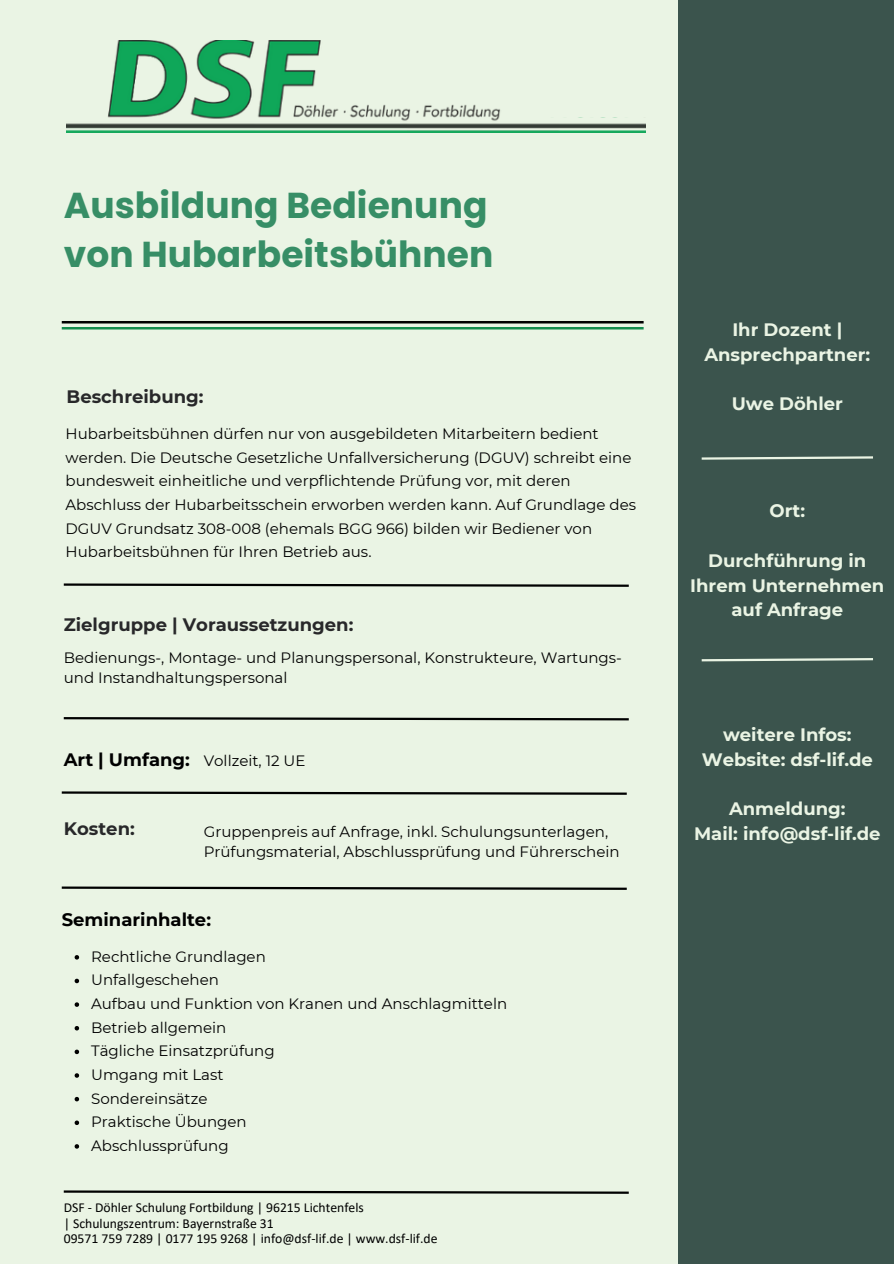
<style>
.page{position:relative;width:894px;height:1264px;background:#fff}
.page>*{position:absolute;margin:0;border:0;box-sizing:border-box;transform-origin:0 0}
.t1{font:700 36px/49.5px "Poppins";color:#378e66}
.t2{font:700 18px/24.8px "Montserrat";color:#eaf4e4;text-align:center}
.t3{font:700 18px "Montserrat";color:#28282a}
.t4{font:700 18px "Montserrat";color:#000}
.t5{font:15px/23.7px "Montserrat";color:#000}
.t6{font:13.65px "Calibri";color:#000}
</style>
<div class="page">
<div style="left:0;top:0;width:893px;height:1263px;background:#eaf4e4"></div>
<svg style="left:63px;top:583px;width:566px;height:4px"></svg>
<hr style="left:62px;top:321px;width:581px;height:2px;background:#000">
<hr style="left:62px;top:327px;width:581px;height:2px;background:#148d4e">
<div style="left:678px;top:0;width:215px;height:1263px;background:#3b544d"></div>
<img style="left:67px;top:40px;width:578px;height:93px">
<div style="left:538px;top:62px;width:110px;height:55px;background:#eaf4e4"></div>
<svg style="left:701px;top:456px;width:172px;height:4px"></svg>
<svg style="left:701px;top:658px;width:172px;height:4px"></svg>
<svg style="left:63px;top:717px;width:566px;height:4px"></svg>
<svg style="left:63px;top:1190px;width:566px;height:4px"></svg>
<svg style="left:61px;top:791px;width:566px;height:4px"></svg>
<svg style="left:61px;top:886px;width:566px;height:4px"></svg>
<svg style="left:75px;top:955px;width:4px;height:4px"></svg>
<svg style="left:75px;top:978px;width:4px;height:5px"></svg>
<svg style="left:75px;top:1002px;width:4px;height:4px"></svg>
<svg style="left:75px;top:1026px;width:4px;height:4px"></svg>
<svg style="left:75px;top:1049px;width:4px;height:5px"></svg>
<svg style="left:75px;top:1073px;width:4px;height:4px"></svg>
<svg style="left:75px;top:1096px;width:4px;height:5px"></svg>
<svg style="left:75px;top:1120px;width:4px;height:4px"></svg>
<svg style="left:75px;top:1144px;width:4px;height:4px"></svg>
<h2 class="t1" style="left:64px;top:180px;width:431px">Ausbildung Bedienung von Hubarbeitsbühnen</h2>
<p class="t3" style="left:67px;top:386px;width:138px">Beschreibung:</p>
<h1 class="t5" style="left:65px;top:422px;width:572px">Hubarbeitsbühnen dürfen nur von ausgebildeten Mitarbeitern bedient werden. Die Deutsche Gesetzliche Unfallversicherung (DGUV) schreibt eine bundesweit einheitliche und verpflichtende Prüfung vor, mit deren Abschluss der Hubarbeitsschein erworben werden kann. Auf Grundlage des DGUV Grundsatz 308-008 (ehemals BGG 966) bilden wir Bediener von Hubarbeitsbühnen für Ihren Betrieb aus.</h1>
<p class="t3" style="left:64px;top:613px;width:291px">Zielgruppe | Voraussetzungen:</p>
<h2 class="t5" style="left:64px;top:647px;width:559px;line-height:20.2px">Bedienungs-, Montage- und Planungspersonal, Konstrukteure, Wartungs&shy;und Instandhaltungspersonal</h2>
<p class="t4" style="left:64px;top:748px;width:128px">Art | Umfang:</p>
<p class="t5" style="left:204px;top:748px;width:103px">Vollzeit, 12 UE</p>
<p class="t3" style="left:64px;top:817px;width:73px">Kosten:</p>
<p class="t5" style="left:204px;top:821px;width:417px;line-height:20.2px">Gruppenpreis auf Anfrage, inkl. Schulungsunterlagen,<br>Prüfungsmaterial, Abschlussprüfung und Führerschein</p>
<h2 class="t4" style="left:62px;top:908px;width:151px">Seminarinhalte:</h2>
<p class="t5" style="left:91px;top:944px;width:176px">Rechtliche Grundlagen</p>
<p class="t5" style="left:91px;top:968px;width:129px">Unfallgeschehen</p>
<p class="t5" style="left:91px;top:991px;width:417px">Aufbau und Funktion von Kranen und Anschlagmitteln</p>
<p class="t5" style="left:91px;top:1015px;width:137px">Betrieb allgemein</p>
<h2 class="t5" style="left:91px;top:1039px;width:185px">Tägliche Einsatzprüfung</h2>
<h2 class="t5" style="left:91px;top:1062px;width:134px">Umgang mit Last</h2>
<h2 class="t5" style="left:91px;top:1086px;width:118px">Sondereinsätze</h2>
<h2 class="t5" style="left:91px;top:1110px;width:157px">Praktische Übungen</h2>
<h2 class="t5" style="left:91px;top:1133px;width:139px">Abschlussprüfung</h2>
<p class="t6" style="left:64px;top:1201px;width:301px">DSF - Döhler Schulung Fortbildung | 96215 Lichtenfels</p>
<p class="t6" style="left:64px;top:1217px;width:211px">| Schulungszentrum: Bayernstraße 31</p>
<p class="t6" style="left:64px;top:1232px;width:375px">09571 759 7289 | 0177 195 9268 | info@dsf-lif.de | www.dsf-lif.de</p>
<h2 class="t2" style="left:704px;top:317px;width:167px">Ihr Dozent |<br>Ansprechpartner:</h2>
<p class="t2" style="left:731px;top:391px;width:113px">Uwe Döhler</p>
<h2 class="t2" style="left:769px;top:498px;width:37px">Ort:</h2>
<p class="t2" style="left:690px;top:548px;width:195px">Durchführung in<br>Ihrem Unternehmen auf Anfrage</p>
<h2 class="t2" style="left:701px;top:722px;width:172px">weitere Infos:<br>Website: dsf-lif.de</h2>
<p class="t2" style="left:693px;top:796px;width:188px">Anmeldung:<br>Mail: info@dsf-lif.de</p>
</div>
